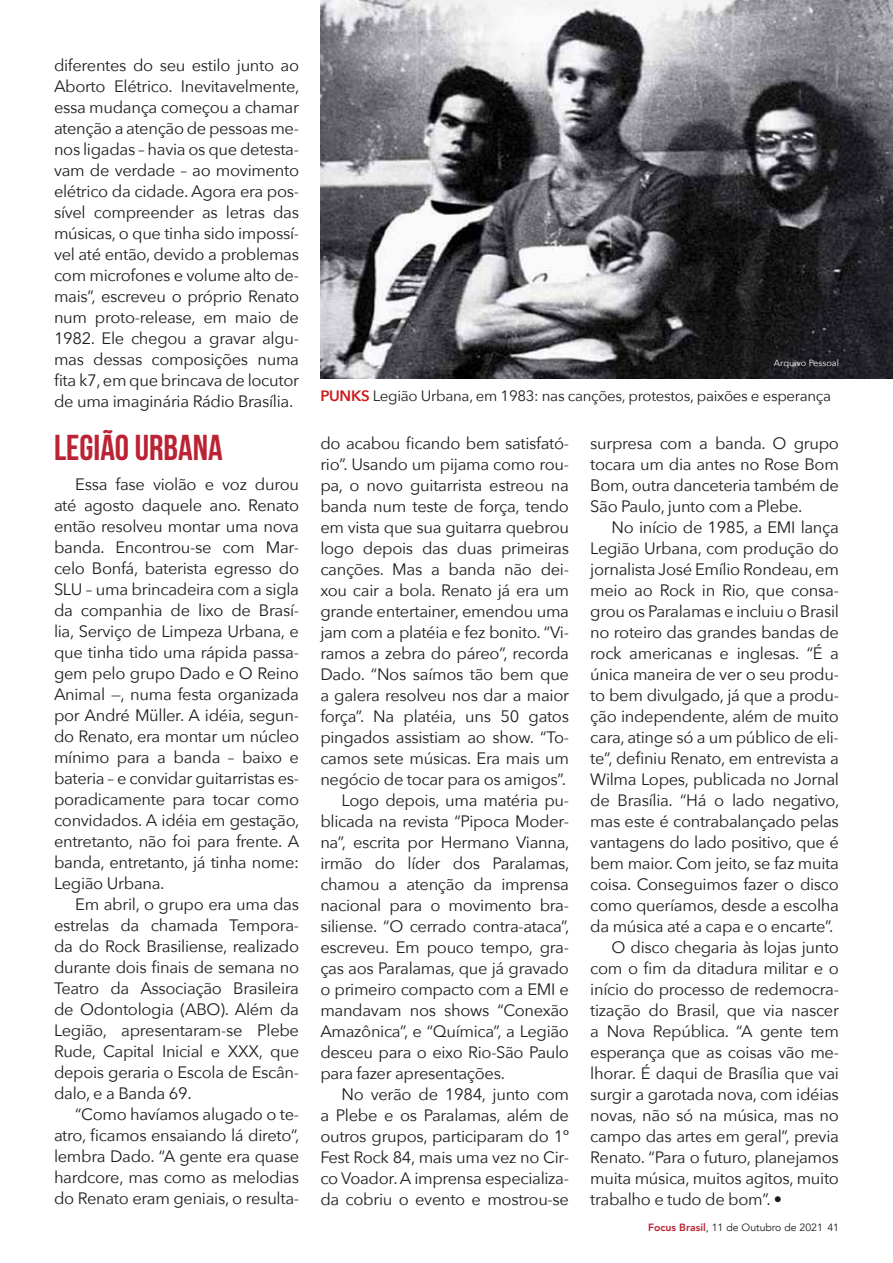
<style>
.page{position:relative;width:893px;height:1263px;background:#fff}
.page>*{position:absolute;margin:0;border:0;box-sizing:border-box;transform-origin:0 0}
.t1{font:700 36px "Bebas Neue";color:#bb2334}
.t2{font:16.5px/21px "Avenir Next";letter-spacing:-.02em;color:#1d1d1b;text-align:justify}
.t3{font:15px "Avenir Next";letter-spacing:-.02em;color:#1d1d1b}
.t4{font:10.5px "Avenir";color:#1d1d1b}
.t5{font:9px "Avenir Next";color:#fff}
.s1{font-weight:600;color:#cd171a}
.s2{font-weight:800;color:#bb2334}
</style>
<div class="page">
<img style="left:320px;top:0;width:573px;height:379px">
<p class="t2" style="left:54px;top:54px;width:247px">diferentes do seu estilo junto ao Aborto Elétrico. Inevitavelmente, essa mudança começou a chamar atenção a atenção de pessoas me&shy;nos ligadas – havia os que detesta&shy;vam de verdade – ao movimento elétrico da cidade. Agora era pos&shy;sível compreender as letras das músicas, o que tinha sido impossí&shy;vel até então, devido a problemas com microfones e volume alto de&shy;mais”, escreveu o próprio Renato num proto-release, em maio de 1982. Ele chegou a gravar algu&shy;mas dessas composições numa fita k7, em que brincava de locutor de uma imaginária Rádio Brasília.</p>
<h1 class="t1" style="left:54px;top:428px;width:170px">LEGIÃO URBANA</h1>
<p class="t2" style="left:54px;top:473px;width:247px;text-indent:21px">Essa fase violão e voz durou até agosto daquele ano. Renato então resolveu montar uma nova banda. Encontrou-se com Mar&shy;celo Bonfá, baterista egresso do SLU – uma brincadeira com a sigla da companhia de lixo de Brasí&shy;lia, Serviço de Limpeza Urbana, e que tinha tido uma rápida passa&shy;gem pelo grupo Dado e O Reino Animal —, numa festa organizada por André Müller. A idéia, segun&shy;do Renato, era montar um núcleo mínimo para a banda – baixo e bateria – e convidar guitarristas es&shy;poradicamente para tocar como convidados. A idéia em gestação, entretanto, não foi para frente. A banda, entretanto, já tinha nome:<br>Legião Urbana.</p>
<p class="t2" style="left:54px;top:893px;width:247px;text-indent:21px">Em abril, o grupo era uma das estrelas da chamada Tempora&shy;da do Rock Brasiliense, realizado durante dois finais de semana no Teatro da Associação Brasileira de Odontologia (ABO). Além da Legião, apresentaram-se Plebe Rude, Capital Inicial e XXX, que depois geraria o Escola de Escân&shy;dalo, e a Banda 69.</p>
<p class="t2" style="left:54px;top:1103px;width:247px;text-indent:21px">“Como havíamos alugado o te&shy;atro, ficamos ensaiando lá direto”, lembra Dado. “A gente era quase hardcore, mas como as melodias do Renato eram geniais, o resulta-</p>
<p class="t5" style="left:774px;top:355px;width:66px">Arquivo Pessoal</p>
<p class="t3" style="left:320px;top:383px;width:512px"><span class="s1">PUNKS</span> Legião Urbana, em 1983: nas canções, protestos, paixões e esperança</p>
<p class="t2" style="left:320px;top:432px;width:250px">do acabou ficando bem satisfató-</p>
<p class="t2" style="left:320px;top:453px;width:250px">rio”. Usando um pijama como rou-</p>
<p class="t2" style="left:320px;top:474px;width:250px">pa, o novo guitarrista estreou na</p>
<p class="t2" style="left:320px;top:495px;width:250px">banda num teste de força, tendo</p>
<p class="t2" style="left:320px;top:516px;width:250px">em vista que sua guitarra quebrou</p>
<p class="t2" style="left:320px;top:537px;width:250px">logo depois das duas primeiras</p>
<p class="t2" style="left:320px;top:558px;width:250px">canções. Mas a banda não dei-</p>
<p class="t2" style="left:320px;top:579px;width:250px">xou cair a bola. Renato já era um</p>
<p class="t2" style="left:320px;top:600px;width:250px">grande entertainer, emendou uma</p>
<p class="t2" style="left:320px;top:621px;width:250px">jam com a platéia e fez bonito. “Vi-</p>
<p class="t2" style="left:320px;top:642px;width:250px">ramos a zebra do páreo”, recorda</p>
<p class="t2" style="left:320px;top:663px;width:250px">Dado. “Nos saímos tão bem que</p>
<p class="t2" style="left:320px;top:684px;width:250px">a galera resolveu nos dar a maior</p>
<p class="t2" style="left:320px;top:705px;width:250px">força”. Na platéia, uns 50 gatos</p>
<p class="t2" style="left:320px;top:726px;width:250px">pingados assistiam ao show. “To-</p>
<p class="t2" style="left:320px;top:747px;width:250px">camos sete músicas. Era mais um</p>
<p class="t2" style="left:320px;top:768px;width:247px">negócio de tocar para os amigos”.</p>
<p class="t2" style="left:342px;top:789px;width:229px">Logo depois, uma matéria pu-</p>
<p class="t2" style="left:320px;top:810px;width:250px">blicada na revista “Pipoca Moder-</p>
<p class="t2" style="left:320px;top:831px;width:251px">na”, escrita por Hermano Vianna,</p>
<p class="t2" style="left:320px;top:852px;width:251px">irmão do líder dos Paralamas,</p>
<p class="t2" style="left:320px;top:873px;width:250px">chamou a atenção da imprensa</p>
<p class="t2" style="left:320px;top:894px;width:250px">nacional para o movimento bra-</p>
<p class="t2" style="left:320px;top:915px;width:251px">siliense. “O cerrado contra-ataca”,</p>
<p class="t2" style="left:320px;top:936px;width:250px">escreveu. Em pouco tempo, gra-</p>
<p class="t2" style="left:320px;top:957px;width:250px">ças aos Paralamas, que já gravado</p>
<p class="t2" style="left:320px;top:978px;width:250px">o primeiro compacto com a EMI e</p>
<p class="t2" style="left:320px;top:999px;width:250px">mandavam nos shows “Conexão</p>
<p class="t2" style="left:320px;top:1020px;width:250px">Amazônica”, e “Química”, a Legião</p>
<p class="t2" style="left:320px;top:1041px;width:250px">desceu para o eixo Rio-São Paulo</p>
<p class="t2" style="left:320px;top:1062px;width:186px">para fazer apresentações.</p>
<p class="t2" style="left:342px;top:1083px;width:229px">No verão de 1984, junto com</p>
<p class="t2" style="left:320px;top:1104px;width:250px">a Plebe e os Paralamas, além de</p>
<p class="t2" style="left:320px;top:1125px;width:250px">outros grupos, participaram do 1º</p>
<p class="t2" style="left:320px;top:1146px;width:250px">Fest Rock 84, mais uma vez no Cir-</p>
<p class="t2" style="left:320px;top:1167px;width:250px">co Voador. A imprensa especializa-</p>
<p class="t2" style="left:320px;top:1188px;width:250px">da cobriu o evento e mostrou-se</p>
<p class="t2" style="left:590px;top:432px;width:250px">surpresa com a banda. O grupo tocara um dia antes no Rose Bom Bom, outra danceteria também de São Paulo, junto com a Plebe.</p>
<p class="t2" style="left:611px;top:516px;width:229px">No início de 1985, a EMI lança</p>
<p class="t2" style="left:590px;top:537px;width:250px">Legião Urbana, com produção do</p>
<p class="t2" style="left:590px;top:558px;width:250px">jornalista José Emílio Rondeau, em</p>
<p class="t2" style="left:590px;top:579px;width:250px">meio ao Rock in Rio, que consa-</p>
<p class="t2" style="left:590px;top:600px;width:250px">grou os Paralamas e incluiu o Brasil</p>
<p class="t2" style="left:590px;top:621px;width:250px">no roteiro das grandes bandas de</p>
<p class="t2" style="left:590px;top:642px;width:250px">rock americanas e inglesas. “É a</p>
<p class="t2" style="left:590px;top:663px;width:250px">única maneira de ver o seu produ-</p>
<p class="t2" style="left:590px;top:684px;width:250px">to bem divulgado, já que a produ-</p>
<p class="t2" style="left:590px;top:705px;width:250px">ção independente, além de muito</p>
<p class="t2" style="left:590px;top:726px;width:250px">cara, atinge só a um público de eli-</p>
<p class="t2" style="left:590px;top:747px;width:250px">te”, definiu Renato, em entrevista a</p>
<p class="t2" style="left:590px;top:768px;width:250px">Wilma Lopes, publicada no Jornal</p>
<p class="t2" style="left:590px;top:789px;width:251px">de Brasília. “Há o lado negativo,</p>
<p class="t2" style="left:590px;top:810px;width:250px">mas este é contrabalançado pelas</p>
<p class="t2" style="left:590px;top:831px;width:250px">vantagens do lado positivo, que é</p>
<p class="t2" style="left:590px;top:852px;width:250px">bem maior. Com jeito, se faz muita</p>
<p class="t2" style="left:590px;top:873px;width:250px">coisa. Conseguimos fazer o disco</p>
<p class="t2" style="left:590px;top:894px;width:250px">como queríamos, desde a escolha</p>
<p class="t2" style="left:590px;top:915px;width:245px">da música até a capa e o encarte”.</p>
<p class="t2" style="left:611px;top:936px;width:229px">O disco chegaria às lojas junto</p>
<p class="t2" style="left:590px;top:957px;width:250px">com o fim da ditadura militar e o</p>
<p class="t2" style="left:590px;top:978px;width:250px">início do processo de redemocra-</p>
<p class="t2" style="left:590px;top:999px;width:250px">tização do Brasil, que via nascer</p>
<p class="t2" style="left:590px;top:1020px;width:250px">a Nova República. “A gente tem</p>
<p class="t2" style="left:590px;top:1041px;width:250px">esperança que as coisas vão me-</p>
<p class="t2" style="left:590px;top:1062px;width:250px">lhorar. É daqui de Brasília que vai</p>
<p class="t2" style="left:590px;top:1083px;width:250px">surgir a garotada nova, com idéias</p>
<p class="t2" style="left:590px;top:1104px;width:250px">novas, não só na música, mas no</p>
<p class="t2" style="left:590px;top:1125px;width:250px">campo das artes em geral”, previa</p>
<p class="t2" style="left:590px;top:1146px;width:250px">Renato. “Para o futuro, planejamos</p>
<p class="t2" style="left:590px;top:1167px;width:250px">muita música, muitos agitos, muito</p>
<p class="t2" style="left:590px;top:1188px;width:193px">trabalho e tudo de bom”. •</p>
<p class="t4" style="left:648px;top:1221px;width:193px"><span class="s2">Focus Brasil</span>, 11 de Outubro de 2021 41</p>
</div>
